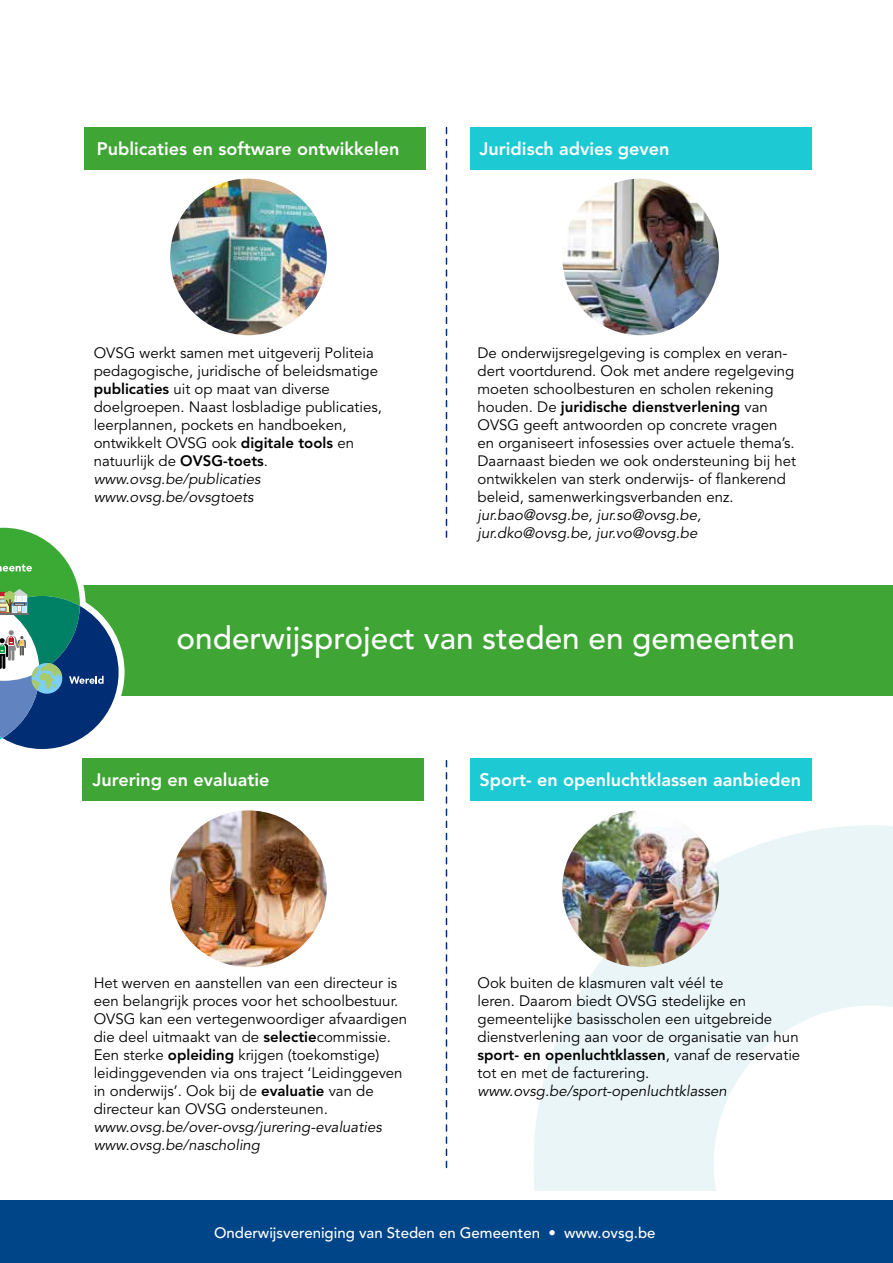
<style>
.page{position:relative;width:893px;height:1263px;background:#fff}
.page>*{position:absolute;margin:0;border:0;box-sizing:border-box;transform-origin:0 0}
.t1{font:500 31.5px "Avenir LT Std";color:#fff}
.t2{font:800 18px "Avenir LT Std";color:#fff}
.t3{font:15px/18px "Avenir LT Std";color:#000}
.t4{font:italic 15px/18px "Avenir LT Std";color:#000}
.t5{font:500 15px "Avenir LT Std";color:#fff}
.s1{font-weight:800}
.s2{font-style:italic}
</style>
<div class="page">
<div style="left:0;top:585px;width:893px;height:110px;background:#3fa535"></div>
<svg style="left:534px;top:825px;width:359px;height:366px;fill:#eaf5f8"></svg>
<svg style="left:0;top:527px;width:125px;height:222px"></svg>
<div style="left:0;top:1201px;width:893px;height:62px;background:#004587"></div>
<svg style="left:446px;top:128px;width:1px;height:409px"></svg>
<svg style="left:446px;top:761px;width:1px;height:406px"></svg>
<div style="left:84px;top:128px;width:341px;height:42px;background:#3fa535"></div>
<div style="left:470px;top:128px;width:341px;height:42px;background:#1dcad3"></div>
<div style="left:83px;top:758px;width:341px;height:43px;background:#3fa535"></div>
<div style="left:470px;top:758px;width:341px;height:43px;background:#1dcad3"></div>
<img style="left:170px;top:179px;width:157px;height:156px;border-radius:78px">
<img style="left:170px;top:810px;width:157px;height:157px;border-radius:78px">
<img style="left:562px;top:179px;width:157px;height:156px;border-radius:78px">
<img style="left:562px;top:810px;width:157px;height:157px;border-radius:78px">
<p class="t2" style="left:97px;top:138px;width:304px">Publicaties en software ontwikkelen</p>
<p class="t2" style="left:480px;top:138px;width:191px">Juridisch advies geven</p>
<p class="t3" style="left:94px;top:344px;width:290px">OVSG werkt samen met uitgeverij Politeia pedagogische, juridische of beleidsmatige <span class="s1">publicaties</span> uit op maat van diverse doelgroepen. Naast losbladige publicaties, leerplannen, pockets en handboeken, ontwikkelt OVSG ook <span class="s1">digitale tools</span> en natuurlijk de <span class="s1">OVSG-toets</span>. <span class="s2">www.ovsg.be/publicaties www.ovsg.be/ovsgtoets</span></p>
<p class="t3" style="left:477px;top:344px;width:320px">De onderwijsregelgeving is complex en veran&shy;dert voortdurend. Ook met andere regelgeving moeten schoolbesturen en scholen rekening houden. De <span class="s1">juridische dienstverlening</span> van OVSG geeft antwoorden op concrete vragen en organiseert infosessies over actuele thema’s.<br>Daarnaast bieden we ook ondersteuning bij het ontwikkelen van sterk onderwijs- of flankerend beleid, samenwerkingsverbanden enz.</p>
<p class="t4" style="left:477px;top:506px;width:225px">jur.bao@ovsg.be, jur.so@ovsg.be, jur.dko@ovsg.be, jur.vo@ovsg.be</p>
<h1 class="t1" style="left:177px;top:620px;width:620px">onderwijsproject van steden en gemeenten</h1>
<p class="t2" style="left:92px;top:769px;width:179px">Jurering en evaluatie</p>
<p class="t2" style="left:480px;top:769px;width:323px">Sport- en openluchtklassen aanbieden</p>
<p class="t3" style="left:94px;top:974px;width:315px">Het werven en aanstellen van een directeur is een belangrijk proces voor het schoolbestuur.<br>OVSG kan een vertegenwoordiger afvaardigen die deel uitmaakt van de <span class="s1">selectie</span>commissie.<br>Een sterke <span class="s1">opleiding</span> krijgen (toekomstige) leidinggevenden via ons traject ‘Leidinggeven in onderwijs’. Ook bij de <span class="s1">evaluatie</span> van de directeur kan OVSG ondersteunen.</p>
<p class="t4" style="left:94px;top:1118px;width:290px">www.ovsg.be/over-ovsg/jurering-evaluaties www.ovsg.be/nascholing</p>
<p class="t3" style="left:477px;top:974px;width:324px">Ook buiten de klasmuren valt véél te<br>leren. Daarom biedt OVSG stedelijke en gemeentelijke basisscholen een uitgebreide dienstverlening aan voor de organisatie van hun <span class="s1">sport- en openluchtklassen</span>, vanaf de reservatie tot en met de facturering.</p>
<p class="t4" style="left:477px;top:1082px;width:251px">www.ovsg.be/sport-openluchtklassen</p>
<p class="t5" style="left:154px;top:1223px;width:544px">De gemeente maakt school • www.ovsg.be • T 02 506 41 50 • info@ovsg.be</p>
<p class="t5" style="left:214px;top:1224px;width:443px">Onderwijsvereniging van Steden en Gemeenten • www.ovsg.be</p>
</div>
